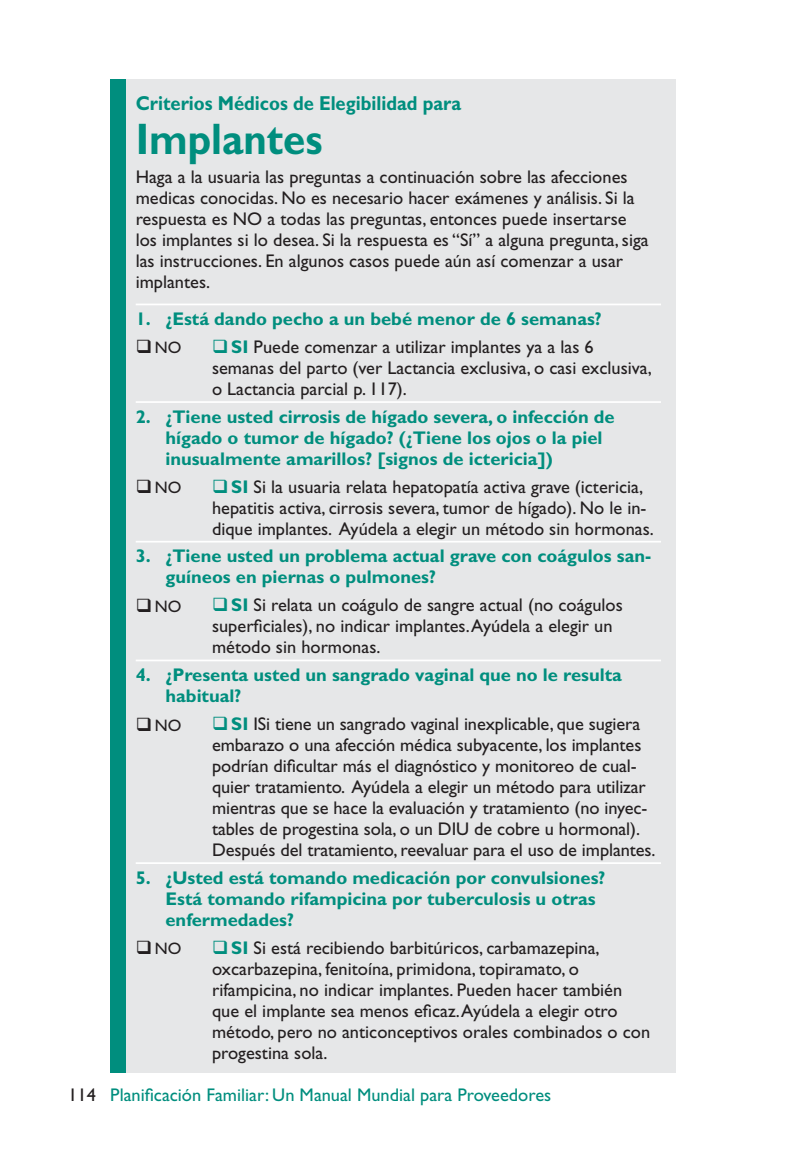
<style>
.page{position:relative;width:788px;height:1166px;background:#fff}
.page>*{position:absolute;margin:0;border:0;box-sizing:border-box;transform-origin:0 0}
.t1{font:700 44.27px "Gill Sans";color:#008e7e;scale:.91 1}
.t2{font:700 20.3px "Gill Sans";color:#008e7e;scale:.91 1}
.t3{font:18.38px/21px "Gill Sans";color:#231f20}
.t4{font:700 18.38px/21px "Gill Sans";color:#008e7e}
.t5{font:18.38px "Gill Sans";color:#008e7e}
.t6{font:16.62px "Gill Sans";color:#231f20}
.s1{color:#008e7e}
.s2{font-weight:700;color:#008e7e}
.s3{color:#231f20}
</style>
<div class="page">
<div style="left:110px;top:79px;width:566px;height:993px;background:#e6e7e8"></div>
<hr style="left:136px;top:303px;width:525px;height:2px;background:#fff">
<hr style="left:136px;top:401px;width:525px;height:2px;background:#fff">
<hr style="left:136px;top:541px;width:525px;height:1px;background:#fff">
<hr style="left:136px;top:659px;width:525px;height:2px;background:#fff">
<hr style="left:136px;top:862px;width:69px;height:2px;background:#fff">
<hr style="left:205px;top:862px;width:456px;height:2px;background:#fff">
<div style="left:110px;top:79px;width:16px;height:993px;background:#008e7e"></div>
<p class="t2" style="left:136px;top:96px;width:359px">Criterios Médicos de Elegibilidad para</p>
<h1 class="t1" style="left:136px;top:123px;width:207px">Implantes</h1>
<p class="t3" style="left:136px;top:168px;width:514px">Haga a la usuaria las preguntas a continuación sobre las afecciones medicas conocidas. No es necesario hacer exámenes y análisis. Si la respuesta es NO a todas las preguntas, entonces puede insertarse los implantes si lo desea. Si la respuesta es “Sí” a alguna pregunta, siga las instrucciones. En algunos casos puede aún así comenzar a usar implantes.</p>
<p class="t4" style="left:136px;top:310px;width:467px">1. ¿Está dando pecho a un bebé menor de 6 semanas?</p>
<p class="t6" style="left:136px;top:342px;width:47px">❑NO</p>
<p class="t3" style="left:212px;top:338px;width:441px"><span class="s1">❑</span> <span class="s2">SI</span> Puede comenzar a utilizar implantes ya a las 6 semanas del parto (ver Lactancia exclusiva, o casi exclusiva, o Lactancia parcial p. 117).</p>
<p class="t4" style="left:165px;top:408px;width:450px;text-indent:-30px">2. ¿Tiene usted cirrosis de hígado severa, o infección de hígado o tumor de hígado? (¿Tiene los ojos o la piel inusualmente amarillos? [signos de ictericia])</p>
<p class="t6" style="left:136px;top:482px;width:47px">❑NO</p>
<p class="t3" style="left:212px;top:478px;width:443px"><span class="s1">❑</span> <span class="s2">SI</span> Si la usuaria relata hepatopatía activa grave (ictericia, hepatitis activa, cirrosis severa, tumor de hígado). No le in&shy;dique implantes. Ayúdela a elegir un método sin hormonas.</p>
<p class="t4" style="left:165px;top:548px;width:487px;text-indent:-30px">3. ¿Tiene usted un problema actual grave con coágulos san&shy;guíneos en piernas o pulmones?</p>
<p class="t6" style="left:136px;top:600px;width:47px">❑NO</p>
<p class="t3" style="left:212px;top:596px;width:412px"><span class="s1">❑</span> <span class="s2">SI</span> Si relata un coágulo de sangre actual (no coágulos superficiales), no indicar implantes. Ayúdela a elegir un método sin hormonas.</p>
<p class="t4" style="left:165px;top:666px;width:458px;text-indent:-30px">4. ¿Presenta usted un sangrado vaginal que no le resulta habitual?</p>
<p class="t6" style="left:136px;top:719px;width:47px">❑NO</p>
<p class="t3" style="left:212px;top:715px;width:445px"><span class="s1">❑</span> <span class="s2">SI</span> ISi tiene un sangrado vaginal inexplicable, que sugiera embarazo o una afección médica subyacente, los implantes podrían dificultar más el diagnóstico y monitoreo de cual&shy;quier tratamiento. Ayúdela a elegir un método para utilizar mientras que se hace la evaluación y tratamiento (no inyec&shy;tables de progestina sola, o un DIU de cobre u hormonal).<br>Después del tratamiento, reevaluar para el uso de implantes.</p>
<p class="t4" style="left:165px;top:869px;width:441px;text-indent:-30px">5. ¿Usted está tomando medicación por convulsiones?<br>Está tomando rifampicina por tuberculosis u otras enfermedades?</p>
<p class="t6" style="left:136px;top:942px;width:47px">❑NO</p>
<p class="t3" style="left:212px;top:939px;width:439px"><span class="s1">❑</span> <span class="s2">SI</span> Si está recibiendo barbitúricos, carbamazepina, oxcarbazepina, fenitoína, primidona, topiramato, o rifampicina, no indicar implantes. Pueden hacer también que el implante sea menos eficaz. Ayúdela a elegir otro método, pero no anticonceptivos orales combinados o con progestina sola.</p>
<p class="t5" style="left:68px;top:1088px;width:484px"><span class="s3">114</span> Planificación Familiar: Un Manual Mundial para Proveedores</p>
</div>
